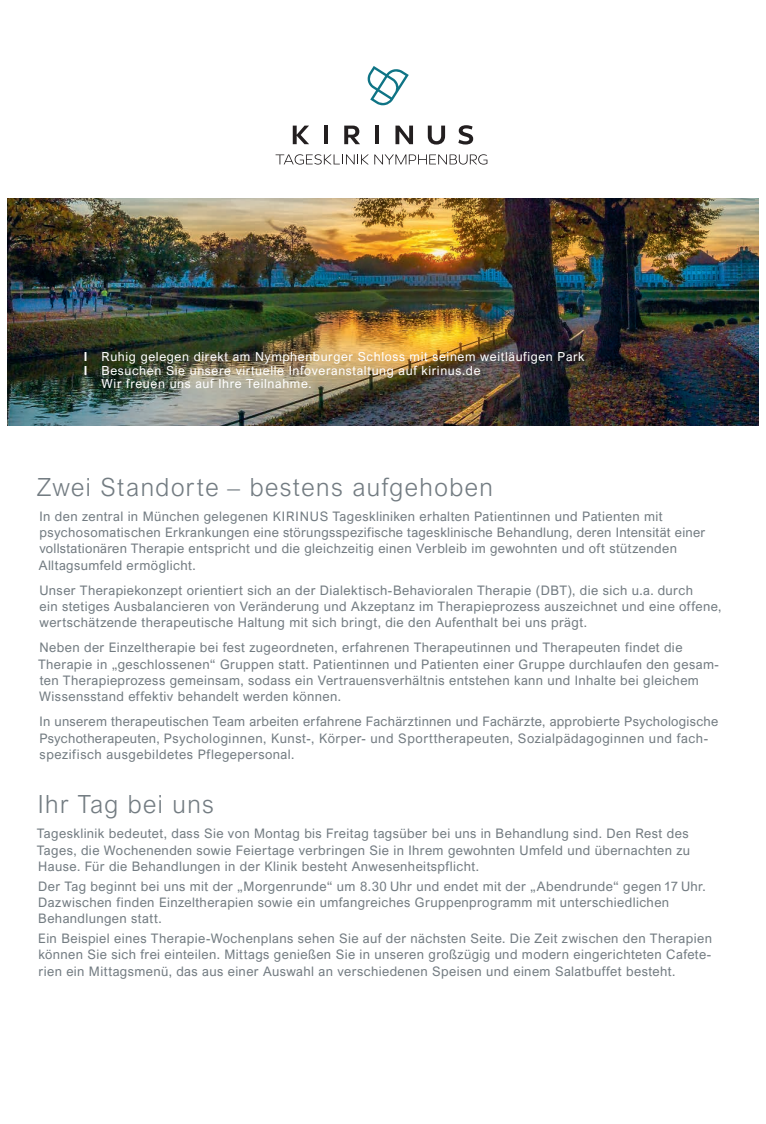
<style>
.page{position:relative;width:766px;height:1124px;background:#fff}
.page>*{position:absolute;margin:0;border:0;box-sizing:border-box;transform-origin:0 0}
.t1{font:300 25px "Arial Nova";letter-spacing:.06em;color:#737c82}
.t2{font:13.12px/16.2px "Arial Nova";letter-spacing:.03em;color:#737c82}
.t3{font:12.5px "Arial Nova";letter-spacing:.05em;color:#fff}
.s1{font-weight:700}
</style>
<div class="page">
<img style="left:7px;top:198px;width:751px;height:227px">
<svg style="left:367px;top:66px;width:41px;height:39px"></svg>
<svg style="left:293px;top:126px;width:16px;height:18px"></svg>
<hr style="left:324px;top:126px;width:3px;height:18px;background:#231f20">
<svg style="left:344px;top:126px;width:16px;height:18px"></svg>
<hr style="left:375px;top:126px;width:4px;height:18px;background:#231f20">
<svg style="left:395px;top:126px;width:18px;height:18px"></svg>
<svg style="left:427px;top:126px;width:18px;height:18px"></svg>
<svg style="left:458px;top:125px;width:15px;height:19px"></svg>
<svg style="left:275px;top:154px;width:93px;height:10px"></svg>
<svg style="left:374px;top:154px;width:113px;height:10px"></svg>
<p class="t3" style="left:84px;top:349px;width:502px"><span class="s1">I</span> Ruhig gelegen direkt am Nymphenburger Schloss mit seinem weitläufigen Park</p>
<p class="t3" style="left:84px;top:363px;width:398px"><span class="s1">I</span> Besuchen Sie unsere virtuelle Infoveranstaltung auf kirinus.de</p>
<p class="t3" style="left:102px;top:376px;width:211px">Wir freuen uns auf Ihre Teilnahme.</p>
<h1 class="t1" style="left:37px;top:472px;width:457px">Zwei Standorte – bestens aufgehoben</h1>
<p class="t2" style="left:39px;top:508px;width:668px">In den zentral in München gelegenen KIRINUS Tageskliniken erhalten Patientinnen und Patienten mit psychosomatischen Erkrankungen eine störungsspezifische tagesklinische Behandlung, deren Intensität einer vollstationären Therapie entspricht und die gleichzeitig einen Verbleib im gewohnten und oft stützenden Alltagsumfeld ermöglicht.</p>
<p class="t2" style="left:39px;top:582px;width:683px">Unser Therapiekonzept orientiert sich an der Dialektisch-Behavioralen Therapie (DBT), die sich u.a. durch<br>ein stetiges Ausbalancieren von Veränderung und Akzeptanz im Therapieprozess auszeichnet und eine offene, wertschätzende therapeutische Haltung mit sich bringt, die den Aufenthalt bei uns prägt.</p>
<p class="t2" style="left:38px;top:639px;width:682px">Neben der Einzeltherapie bei fest zugeordneten, erfahrenen Therapeutinnen und Therapeuten findet die Therapie in „geschlossenen“ Gruppen statt. Patientinnen und Patienten einer Gruppe durchlaufen den gesam&shy;ten Therapieprozess gemeinsam, sodass ein Vertrauensverhältnis entstehen kann und Inhalte bei gleichem Wissensstand effektiv behandelt werden können.</p>
<p class="t2" style="left:39px;top:713px;width:680px">In unserem therapeutischen Team arbeiten erfahrene Fachärztinnen und Fachärzte, approbierte Psychologische<br>Psychotherapeuten, Psychologinnen, Kunst-, Körper- und Sporttherapeuten, Sozialpädagoginnen und fach&shy;spezifisch ausgebildetes Pflegepersonal.</p>
<h1 class="t1" style="left:38px;top:790px;width:178px">Ihr Tag bei uns</h1>
<p class="t2" style="left:37px;top:825px;width:654px;text-align:justify">Tagesklinik bedeutet, dass Sie von Montag bis Freitag tagsüber bei uns in Behandlung sind. Den Rest des Tages, die Wochenenden sowie Feiertage verbringen Sie in Ihrem gewohnten Umfeld und übernachten zu Hause. Für die Behandlungen in der Klinik besteht Anwesenheitspflicht.</p>
<p class="t2" style="left:38px;top:877px;width:668px">Der Tag beginnt bei uns mit der „Morgenrunde“ um 8.30 Uhr und endet mit der „Abendrunde“ gegen 17 Uhr.<br>Dazwischen finden Einzeltherapien sowie ein umfangreiches Gruppenprogramm mit unterschiedlichen<br>Behandlungen statt.</p>
<p class="t2" style="left:38px;top:930px;width:675px;text-align:justify">Ein Beispiel eines Therapie-Wochenplans sehen Sie auf der nächsten Seite. Die Zeit zwischen den Therapien können Sie sich frei einteilen. Mittags genießen Sie in unseren großzügig und modern eingerichteten Cafete&shy;rien ein Mittagsmenü, das aus einer Auswahl an verschiedenen Speisen und einem Salatbuffet besteht.</p>
</div>
